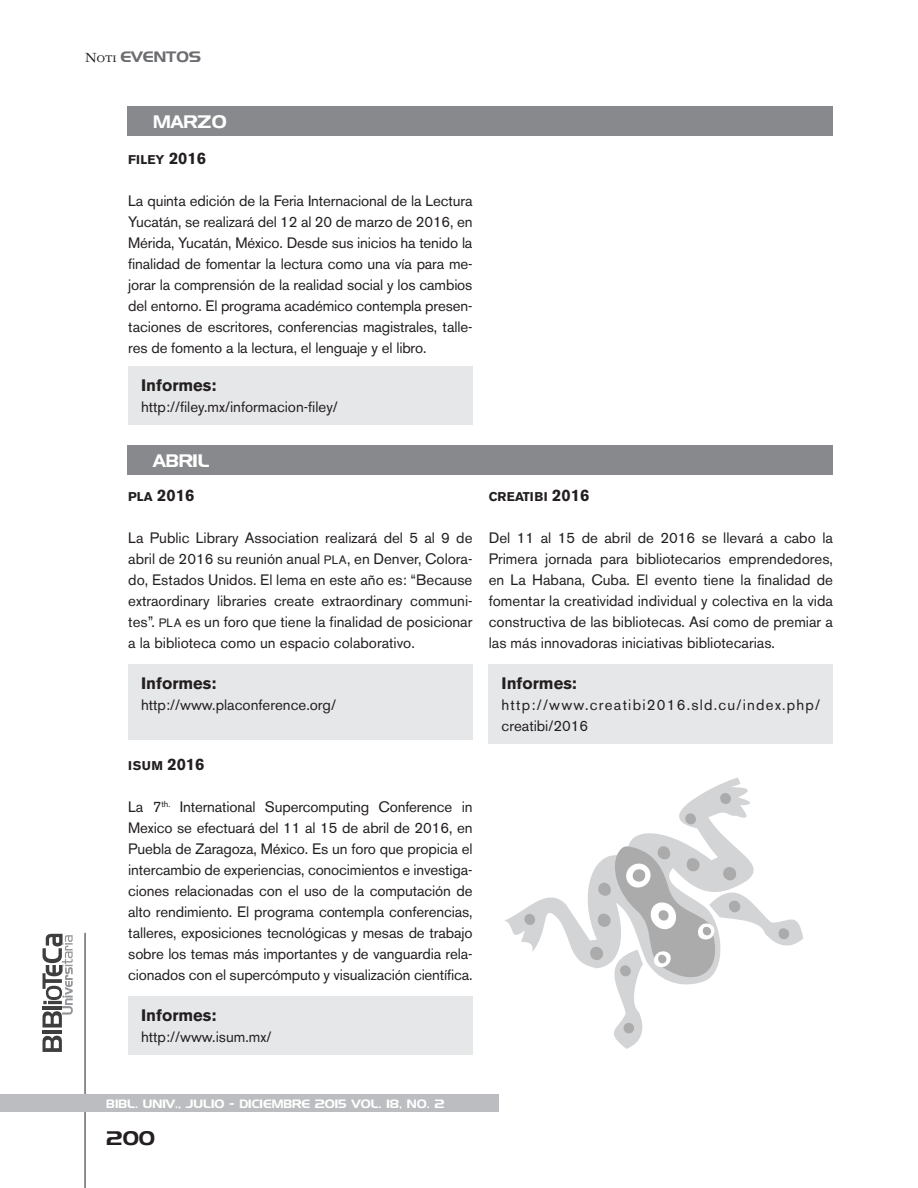
<style>
.page{position:relative;width:918px;height:1188px;background:#fff}
.page>*{position:absolute;margin:0;border:0;box-sizing:border-box;transform-origin:0 0}
.t1{font:19.5px "Denmark";color:#231f20}
.NOTICIAS_-_cabeza{font:18px "Denmark";color:#fff}
.NOTICIAS_-_subtitulo{font:700 16.5px "Akzidenz Grotesk BE";color:#231f20}
.NOTICIAS_-_cuerpo{font:15px/21px "Akzidenz Grotesk BE";color:#231f20;text-align:justify}
.NOTICIAS_-_url{font:15px "Akzidenz Grotesk BE";color:#231f20}
.NOTICIAS_-_url-2{font:15px/21px "Akzidenz Grotesk BE";letter-spacing:.085em;color:#231f20}
.t2{font:15px "Denmark";color:#6c6d70}
.NOTICIAS_-_subtitulo-2{font:700 12.6px "Akzidenz Grotesk BE";letter-spacing:.01em;color:#231f20}
.t3{font:12px "Denmark";color:#fff}
.s1{font-family:"Garamond Three SC";color:#231f20}
.s2{font-size:16.5px}
.s3{font-size:12.6px}
.s4{font-size:12.15px}
</style>
<div class="page">
<svg style="left:43px;top:1036px;width:19px;height:16px"></svg>
<hr style="left:43px;top:1030px;width:19px;height:4px;background:#3e3e3f">
<svg style="left:43px;top:934px;width:30px;height:94px"></svg>
<hr style="left:85px;top:933px;width:1px;height:255px;background:#231f20">
<div style="left:0;top:1094px;width:498px;height:17px;background:#bcbdc0"></div>
<div style="left:128px;top:996px;width:344px;height:59px;background:#e6e7e9"></div>
<div style="left:128px;top:106px;width:705px;height:30px;background:#87898c"></div>
<div style="left:128px;top:446px;width:705px;height:29px;background:#87898c"></div>
<div style="left:489px;top:664px;width:344px;height:80px;background:#e6e7e9"></div>
<div style="left:128px;top:664px;width:344px;height:75px;background:#e6e7e9"></div>
<div style="left:128px;top:366px;width:344px;height:59px;background:#e6e7e9"></div>
<svg style="left:505px;top:777px;width:245px;height:189px"></svg>
<svg style="left:684px;top:813px;width:13px;height:12px"></svg>
<svg style="left:719px;top:792px;width:13px;height:13px"></svg>
<svg style="left:524px;top:913px;width:12px;height:13px"></svg>
<svg style="left:589px;top:844px;width:214px;height:205px"></svg>
<p class="t2" style="left:85px;top:48px;width:118px"><span class="s1">Noti</span> EVENTOS</p>
<p class="NOTICIAS_-_cabeza" style="left:153px;top:111px;width:75px">MARZO</p>
<p class="NOTICIAS_-_subtitulo-2" style="left:128px;top:152px;width:79px">FILEY <span class="s2">2016</span></p>
<p class="NOTICIAS_-_cuerpo" style="left:128px;top:190px;width:346px">La quinta edición de la Feria Internacional de la Lectura Yucatán, se realizará del 12 al 20 de marzo de 2016, en Mérida, Yucatán, México. Desde sus inicios ha tenido la finalidad de fomentar la lectura como una vía para me&shy;jorar la comprensión de la realidad social y los cambios del entorno. El programa académico contempla presen&shy;taciones de escritores, conferencias magistrales, talle&shy;res de fomento a la lectura, el lenguaje y el libro.</p>
<p class="NOTICIAS_-_subtitulo" style="left:141px;top:376px;width:77px">Informes:</p>
<p class="NOTICIAS_-_url" style="left:141px;top:398px;width:198px">http://filey.mx/informacion-filey/</p>
<p class="NOTICIAS_-_cabeza" style="left:153px;top:450px;width:58px">ABRIL</p>
<p class="NOTICIAS_-_subtitulo" style="left:128px;top:486px;width:67px"><span class="s3">PLA</span> 2016</p>
<p class="NOTICIAS_-_cuerpo" style="left:128px;top:527px;width:346px">La Public Library Association realizará del 5 al 9 de abril de 2016 su reunión anual <span class="s4">pla</span>, en Denver, Colora&shy;do, Estados Unidos. El lema en este año es: “Because extraordinary libraries create extraordinary communi&shy;tes”. <span class="s4">pla</span> es un foro que tiene la finalidad de posicionar a la biblioteca como un espacio colaborativo.</p>
<p class="NOTICIAS_-_subtitulo" style="left:141px;top:674px;width:77px">Informes:</p>
<p class="NOTICIAS_-_url" style="left:141px;top:696px;width:197px">http://www.placonference.org/</p>
<p class="NOTICIAS_-_subtitulo-2" style="left:128px;top:758px;width:78px">ISUM <span class="s2">2016</span></p>
<p class="NOTICIAS_-_cuerpo" style="left:128px;top:796px;width:346px">La 7<sup>th.</sup> International Supercomputing Conference in Mexico se efectuará del 11 al 15 de abril de 2016, en Puebla de Zaragoza, México. Es un foro que propicia el intercambio de experiencias, conocimientos e investiga&shy;ciones relacionadas con el uso de la computación de alto rendimiento. El programa contempla conferencias, talleres, exposiciones tecnológicas y mesas de trabajo sobre los temas más importantes y de vanguardia rela&shy;cionados con el supercómputo y visualización científica.</p>
<p class="NOTICIAS_-_subtitulo" style="left:141px;top:1006px;width:77px">Informes:</p>
<p class="NOTICIAS_-_url" style="left:141px;top:1028px;width:132px">http://www.isum.mx/</p>
<p class="NOTICIAS_-_subtitulo-2" style="left:489px;top:489px;width:102px">CREATIBI <span class="s2">2016</span></p>
<p class="NOTICIAS_-_cuerpo" style="left:489px;top:527px;width:346px">Del 11 al 15 de abril de 2016 se llevará a cabo la Primera jornada para bibliotecarios emprendedores, en La Habana, Cuba. El evento tiene la finalidad de fomentar la creatividad individual y colectiva en la vida constructiva de las bibliotecas. Así como de premiar a las más innovadoras iniciativas bibliotecarias.</p>
<p class="NOTICIAS_-_subtitulo" style="left:502px;top:674px;width:77px">Informes:</p>
<p class="NOTICIAS_-_url-2" style="left:502px;top:694px;width:320px">http://www.creatibi2016.sld.cu/index.php/ creatibi/2016</p>
<p class="t3" style="left:106px;top:1096px;width:340px">BIBL. UNIV., JULIO - DICIEMBRE 2015 VOL. 18, NO. 2</p>
<p class="t1" style="left:106px;top:1127px;width:50px">200</p>
</div>
